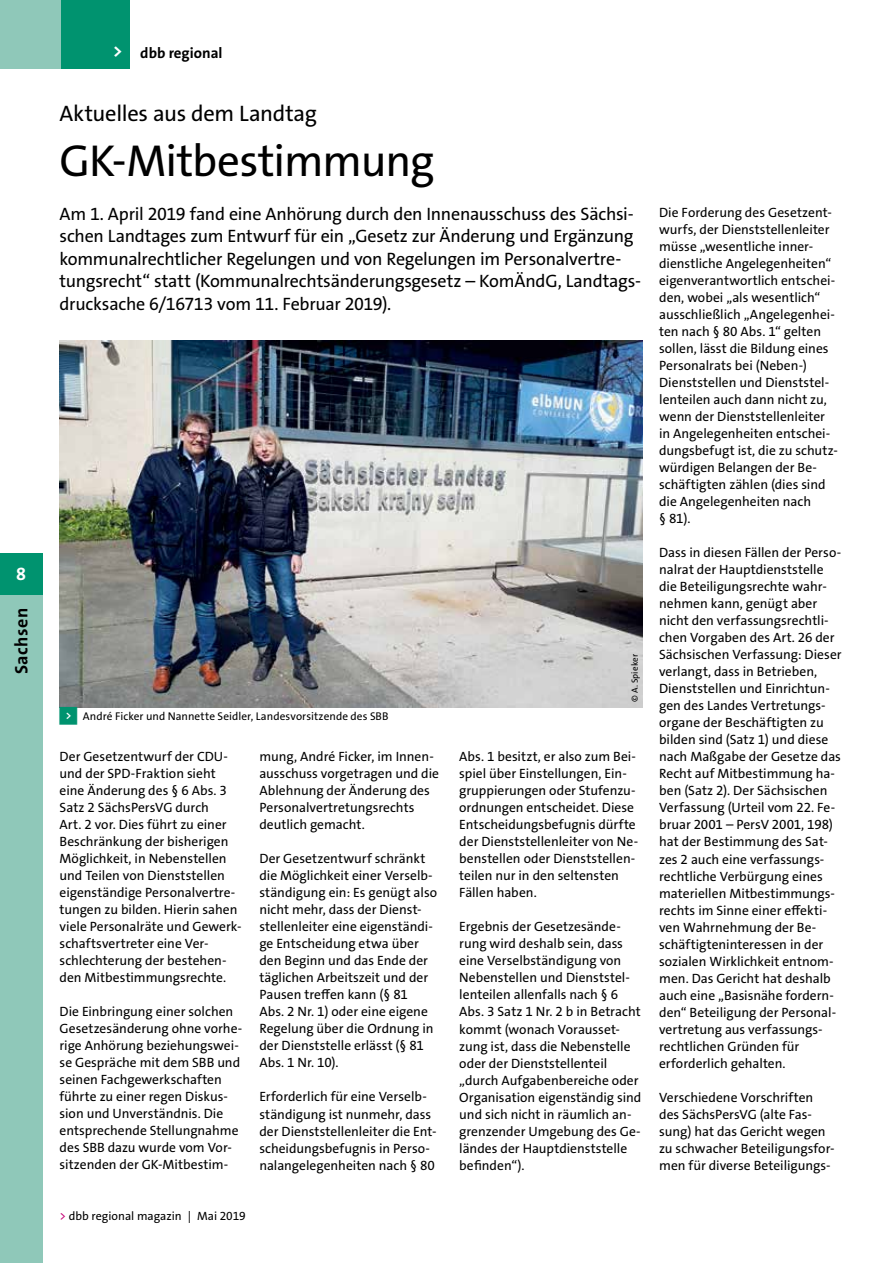
<style>
.page{position:relative;width:893px;height:1263px;background:#fff}
.page>*{position:absolute;margin:0;border:0;box-sizing:border-box;transform-origin:0 0}
.t1{font:45px "The Sans Os F";letter-spacing:-.025em;color:#000}
.t2{font:22.5px "The Sans Os F";letter-spacing:-.01em;color:#000}
.t3{font:18px/22.5px "The Sans Os F";letter-spacing:-.015em;color:#000}
.t4{font:700 18px "The Sans Os F";letter-spacing:.025em;color:#000}
.t5{font:700 18px "The Sans Os F";color:#fff}
.t6{font:700 15px "The Sans Os F";color:#000}
.t7{font:13.5px/17px "The Sans Os F";color:#000}
.t8{font:12px "The Sans Os F";letter-spacing:-.005em;color:#000}
.t9{font:11.25px "The Sans Os F";letter-spacing:.01em;color:#000}
.t10{font:9px "The Sans Os F";letter-spacing:.015em;color:#000}
.s1{font-family:"Top Numbers";color:#00936f}
.s2{color:#c40075}
</style>
<div class="page">
<img style="left:60px;top:341px;width:582px;height:366px">
<div style="left:0;top:553px;width:43px;height:42px;background:#00936f"></div>
<div style="left:0;top:595px;width:43px;height:668px;background:#8fc8b9"></div>
<div style="left:0;top:0;width:130px;height:68px;background:#8fc8b9"></div>
<div style="left:62px;top:0;width:68px;height:68px;background:#00936f"></div>
<h3 class="t5" style="left:16px;top:562px;width:11px">8</h3>
<h3 class="t4" style="left:10px;top:674px;width:67px;rotate:-90deg">Sachsen</h3>
<h3 class="t5" style="left:113px;top:39px;width:11px">&gt;</h3>
<p class="t6" style="left:140px;top:44px;width:84px">dbb regional</p>
<h2 class="t2" style="left:60px;top:99px;width:259px">Aktuelles aus dem Landtag</h2>
<h1 class="t1" style="left:60px;top:132px;width:376px">GK-Mitbestimmung</h1>
<p class="t3" style="left:60px;top:203px;width:583px">Am 1. April 2019 fand eine Anhörung durch den Innenausschuss des Sächsi&shy;schen Landtages zum Entwurf für ein „Gesetz zur Änderung und Ergänzung kommunalrechtlicher Regelungen und von Regelungen im Personalvertre&shy;tungsrecht“ statt (Kommunalrechtsänderungsgesetz – KomÄndG, Landtags&shy;drucksache 6/16713 vom 11. Februar 2019).</p>
<p class="t9" style="left:60px;top:709px;width:331px"><span class="s1">&lt;</span> André Ficker und Nannette Seidler, Landesvorsitzende des SBB</p>
<p class="t7" style="left:60px;top:748px;width:184px">Der Gesetzentwurf der CDU&shy;und der SPD-Fraktion sieht eine Änderung des § 6 Abs. 3<br>Satz 2 SächsPersVG durch<br>Art. 2 vor. Dies führt zu einer<br>Beschränkung der bisherigen<br>Möglichkeit, in Nebenstellen und Teilen von Dienststellen eigenständige Personalvertre&shy;tungen zu bilden. Hierin sahen viele Personalräte und Gewerk&shy;schaftsvertreter eine Ver&shy;schlechterung der bestehen&shy;den Mitbestimmungsrechte.</p>
<p class="t7" style="left:60px;top:1003px;width:184px">Die Einbringung einer solchen<br>Gesetzesänderung ohne vorhe&shy;rige Anhörung beziehungswei&shy;se Gespräche mit dem SBB und seinen Fachgewerkschaften führte zu einer regen Diskus&shy;sion und Unverständnis. Die entsprechende Stellungnahme des SBB dazu wurde vom Vor&shy;sitzenden der GK-Mitbestim-</p>
<p class="t7" style="left:259px;top:748px;width:181px">mung, André Ficker, im Innen&shy;ausschuss vorgetragen und die<br>Ablehnung der Änderung des<br>Personalvertretungsrechts deutlich gemacht.</p>
<p class="t7" style="left:259px;top:850px;width:179px">Der Gesetzentwurf schränkt die Möglichkeit einer Verselb&shy;ständigung ein: Es genügt also nicht mehr, dass der Dienst&shy;stellenleiter eine eigenständi&shy;ge Entscheidung etwa über den Beginn und das Ende der täglichen Arbeitszeit und der<br>Pausen treffen kann (§ 81<br>Abs. 2 Nr. 1) oder eine eigene<br>Regelung über die Ordnung in der Dienststelle erlässt (§ 81<br>Abs. 1 Nr. 10).</p>
<p class="t7" style="left:259px;top:1088px;width:179px">Erforderlich für eine Verselb&shy;ständigung ist nunmehr, dass der Dienststellenleiter die Ent&shy;scheidungsbefugnis in Perso&shy;nalangelegenheiten nach § 80</p>
<p class="t8" style="left:60px;top:1208px;width:188px"><span class="s2">&gt;</span> dbb regional magazin | Mai 2019</p>
<p class="t10" style="left:629px;top:702px;width:49px;rotate:-90deg">© A. Spieker</p>
<p class="t7" style="left:459px;top:748px;width:180px">Abs. 1 besitzt, er also zum Bei&shy;spiel über Einstellungen, Ein&shy;gruppierungen oder Stufenzu&shy;ordnungen entscheidet. Diese<br>Entscheidungsbefugnis dürfte der Dienststellenleiter von Ne&shy;benstellen oder Dienststellen&shy;teilen nur in den seltensten<br>Fällen haben.</p>
<p class="t7" style="left:459px;top:918px;width:184px">Ergebnis der Gesetzesände&shy;rung wird deshalb sein, dass eine Verselbständigung von<br>Nebenstellen und Dienststel&shy;lenteilen allenfalls nach § 6<br>Abs. 3 Satz 1 Nr. 2 b in Betracht kommt (wonach Vorausset&shy;zung ist, dass die Nebenstelle oder der Dienststellenteil „durch Aufgabenbereiche oder<br>Organisation eigenständig sind und sich nicht in räumlich an&shy;grenzender Umgebung des Ge&shy;ländes der Hauptdienststelle befinden“).</p>
<p class="t7" style="left:659px;top:204px;width:180px">Die Forderung des Gesetzent&shy;wurfs, der Dienststellenleiter müsse „wesentliche inner&shy;dienstliche Angelegenheiten“ eigenverantwortlich entschei&shy;den, wobei „als wesentlich“ ausschließlich „Angelegenhei&shy;ten nach § 80 Abs. 1“ gelten sollen, lässt die Bildung eines<br>Personalrats bei (Neben-)<br>Dienststellen und Dienststel&shy;lenteilen auch dann nicht zu, wenn der Dienststellenleiter in Angelegenheiten entschei&shy;dungsbefugt ist, die zu schutz&shy;würdigen Belangen der Be&shy;schäftigten zählen (dies sind die Angelegenheiten nach<br>§ 81).</p>
<p class="t7" style="left:659px;top:544px;width:184px">Dass in diesen Fällen der Perso&shy;nalrat der Hauptdienststelle die Beteiligungsrechte wahr&shy;nehmen kann, genügt aber nicht den verfassungsrechtli&shy;chen Vorgaben des Art. 26 der<br>Sächsischen Verfassung: Dieser verlangt, dass in Betrieben,<br>Dienststellen und Einrichtun&shy;gen des Landes Vertretungs&shy;organe der Beschäftigten zu bilden sind (Satz 1) und diese nach Maßgabe der Gesetze das<br>Recht auf Mitbestimmung ha&shy;ben (Satz 2). Der Sächsischen<br>Verfassung (Urteil vom 22. Fe&shy;bruar 2001 – PersV 2001, 198) hat der Bestimmung des Sat&shy;zes 2 auch eine verfassungs&shy;rechtliche Verbürgung eines materiellen Mitbestimmungs&shy;rechts im Sinne einer effekti&shy;ven Wahrnehmung der Be&shy;schäftigteninteressen in der sozialen Wirklichkeit entnom&shy;men. Das Gericht hat deshalb auch eine „Basisnähe fordern&shy;den“ Beteiligung der Personal&shy;vertretung aus verfassungs&shy;rechtlichen Gründen für erforderlich gehalten.</p>
<p class="t7" style="left:659px;top:1089px;width:177px">Verschiedene Vorschriften des SächsPersVG (alte Fas&shy;sung) hat das Gericht wegen zu schwacher Beteiligungsfor&shy;men für diverse Beteiligungs-</p>
</div>
